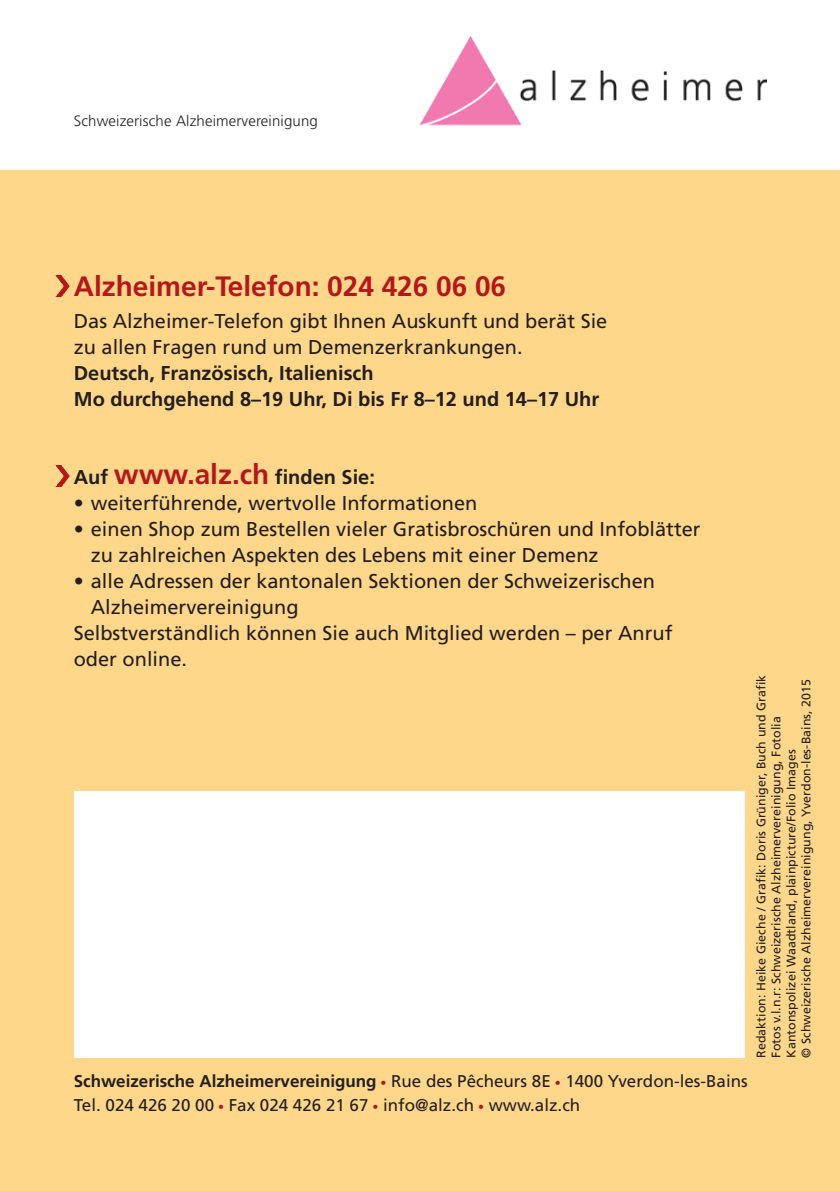
<style>
.page{position:relative;width:840px;height:1191px;background:#fff}
.page>*{position:absolute;margin:0;border:0;box-sizing:border-box;transform-origin:0 0}
.t1{font:700 28px "Frutiger";color:#b4181d}
.t2{font:20px/26px "Frutiger";color:#231f20}
.t3{font:700 20px/26px "Frutiger";color:#231f20}
.t4{font:17px/24px "Frutiger";color:#231f20}
.t5{font:300 15px "Frutiger";letter-spacing:.01em;color:#231f20}
.t6{font:12.4px/15px "Frutiger";letter-spacing:.005em;color:#231f20}
.s1{font-size:28px;color:#b4181d}
.s2{font-weight:300}
.s3{font-weight:700}
.s4{font-size:12px;color:#b4181d}
</style>
<div class="page">
<div style="left:0;top:170px;width:839px;height:1021px;background:#fed78a"></div>
<img style="left:420px;top:36px;width:346px;height:90px">
<div style="left:74px;top:791px;width:670px;height:266px;background:#fff"></div>
<img style="left:55px;top:275px;width:15px;height:22px">
<img style="left:55px;top:465px;width:15px;height:22px">
<p class="t5" style="left:74px;top:114px;width:245px">Schweizerische Alzheimervereinigung</p>
<h1 class="t1" style="left:74px;top:275px;width:433px">Alzheimer-Telefon: 024 426 06 06</h1>
<p class="t2" style="left:74px;top:309px;width:535px">Das Alzheimer-Telefon gibt Ihnen Auskunft und berät Sie zu allen Fragen rund um Demenzerkrankungen.</p>
<p class="t3" style="left:74px;top:361px;width:526px">Deutsch, Französisch, Italienisch<br>Mo durchgehend 8–19 Uhr, Di bis Fr 8–12 und 14–17 Uhr</p>
<p class="t3" style="left:74px;top:465px;width:302px">Auf <span class="s1">www.alz.ch</span> finden Sie:</p>
<p class="t2" style="left:74px;top:491px;width:405px"><span class="s2">•</span> weiterführende, wertvolle Informationen</p>
<p class="t2" style="left:91px;top:517px;width:611px;text-indent:-17px"><span class="s2">•</span> einen Shop zum Bestellen vieler Gratisbroschüren und Infoblätter zu zahlreichen Aspekten des Lebens mit einer Demenz</p>
<p class="t2" style="left:74px;top:569px;width:582px"><span class="s2">•</span> alle Adressen der kantonalen Sektionen der Schweizerischen</p>
<p class="t2" style="left:91px;top:595px;width:209px">Alzheimervereinigung</p>
<p class="t2" style="left:74px;top:621px;width:600px">Selbstverständlich können Sie auch Mitglied werden – per Anruf</p>
<p class="t2" style="left:74px;top:647px;width:115px">oder online.</p>
<p class="t4" style="left:74px;top:1070px;width:675px"><span class="s3">Schweizerische Alzheimervereinigung</span> <span class="s4">•</span> Rue des Pêcheurs 8E <span class="s4">•</span> 1400 Yverdon-les-Bains<br>Tel. 024 426 20 00 <span class="s4">•</span> Fax 024 426 21 67 <span class="s4">•</span> info@alz.ch <span class="s4">•</span> www.alz.ch</p>
<p class="t6" style="left:754px;top:1057px;width:384px;rotate:-90deg">Redaktion: Heike Gieche / Grafik: Doris Grüniger, Buch und Grafik Fotos v.l.n.r: Schweizerische Alzheimervereinigung, Fotolia Kantonspolizei Waadtland, plainpicture/Folio Images<br>© Schweizerische Alzheimervereinigung, Yverdon-les-Bains, 2015</p>
</div>
